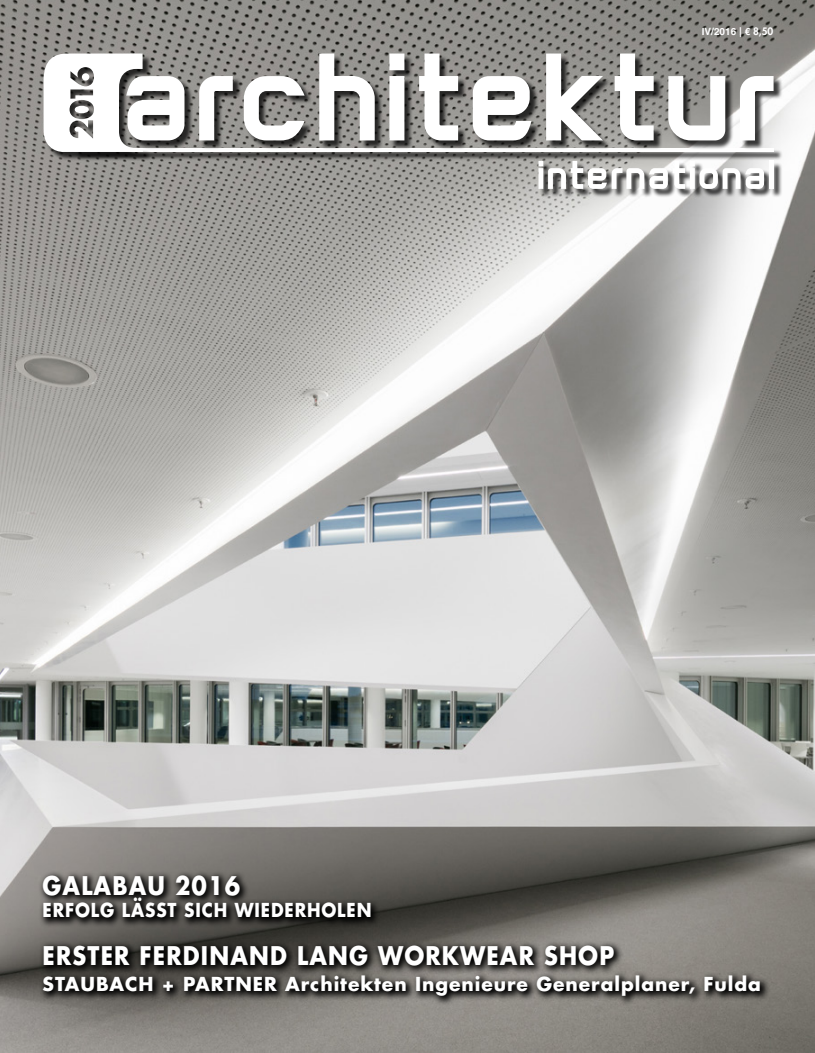
<style>
.page{position:relative;width:815px;height:1053px;background:#fff}
.page>*{position:absolute;margin:0;border:0;box-sizing:border-box;transform-origin:0 0}
.t1{font:700 25px "Futura";letter-spacing:.05em;color:#fff;scale:.9 1}
.t2{font:700 18.75px "Futura";letter-spacing:.05em;color:#fff}
.t3{font:700 18.75px "Futura";letter-spacing:.05em;color:#fff;scale:.9 1}
.t4{font:700 10px "Helvetica LT Com";color:#fff}
.s1{font-family:"Futura";font-weight:800}
</style>
<div class="page">
<img style="left:0;top:0;width:815px;height:1052px">
<div style="left:75px;top:149px;width:707px;height:11px;background:#000;opacity:.75"></div>
<hr style="left:74px;top:148px;width:700px;height:4px;background:#fff">
<div style="left:128px;top:77px;width:65px;height:72px;background:#000;opacity:.75"></div>
<div style="left:200px;top:77px;width:42px;height:72px;background:#000;opacity:.75"></div>
<svg style="left:199px;top:76px;width:34px;height:64px"></svg>
<div style="left:245px;top:77px;width:68px;height:72px;background:#000;opacity:.75"></div>
<svg style="left:244px;top:76px;width:61px;height:64px"></svg>
<div style="left:320px;top:55px;width:64px;height:94px;background:#000;opacity:.75"></div>
<svg style="left:319px;top:54px;width:56px;height:86px"></svg>
<div style="left:390px;top:55px;width:23px;height:94px;background:#000;opacity:.75"></div>
<svg style="left:389px;top:54px;width:15px;height:86px"></svg>
<div style="left:420px;top:55px;width:47px;height:94px;background:#000;opacity:.75"></div>
<svg style="left:419px;top:54px;width:39px;height:86px"></svg>
<div style="left:474px;top:77px;width:66px;height:72px;background:#000;opacity:.75"></div>
<svg style="left:473px;top:76px;width:58px;height:64px"></svg>
<div style="left:547px;top:55px;width:64px;height:94px;background:#000;opacity:.75"></div>
<svg style="left:546px;top:54px;width:57px;height:86px"></svg>
<div style="left:616px;top:55px;width:46px;height:94px;background:#000;opacity:.75"></div>
<svg style="left:615px;top:54px;width:39px;height:86px"></svg>
<div style="left:669px;top:77px;width:65px;height:72px;background:#000;opacity:.75"></div>
<svg style="left:668px;top:76px;width:57px;height:64px"></svg>
<div style="left:741px;top:77px;width:41px;height:72px;background:#000;opacity:.75"></div>
<svg style="left:740px;top:76px;width:34px;height:64px"></svg>
<div style="left:539px;top:162px;width:13px;height:36px;background:#000;opacity:.75"></div>
<div style="left:549px;top:169px;width:26px;height:29px;background:#000;opacity:.75"></div>
<div style="left:572px;top:162px;width:20px;height:36px;background:#000;opacity:.75"></div>
<div style="left:589px;top:169px;width:27px;height:29px;background:#000;opacity:.75"></div>
<div style="left:613px;top:169px;width:19px;height:29px;background:#000;opacity:.75"></div>
<div style="left:627px;top:169px;width:26px;height:29px;background:#000;opacity:.75"></div>
<div style="left:650px;top:169px;width:27px;height:29px;background:#000;opacity:.75"></div>
<div style="left:674px;top:162px;width:20px;height:36px;background:#000;opacity:.75"></div>
<div style="left:691px;top:162px;width:13px;height:36px;background:#000;opacity:.75"></div>
<div style="left:700px;top:169px;width:27px;height:29px;background:#000;opacity:.75"></div>
<div style="left:724px;top:169px;width:25px;height:29px;background:#000;opacity:.75"></div>
<div style="left:747px;top:169px;width:26px;height:29px;background:#000;opacity:.75"></div>
<svg style="left:538px;top:161px;width:226px;height:28px"></svg>
<div style="left:770px;top:162px;width:12px;height:36px;background:#000;opacity:.75"></div>
<div style="left:769px;top:161px;width:5px;height:28px;background:#fff"></div>
<div style="left:45px;top:55px;width:107px;height:106px;background:#000;opacity:.75"></div>
<svg style="left:44px;top:54px;width:140px;height:98px"></svg>
<svg style="left:38px;top:870px;width:342px;height:57px"></svg>
<svg style="left:38px;top:940px;width:733px;height:65px"></svg>
<p class="t4" style="left:702px;top:25px;width:73px">IV/2016 | € <span class="s1">8,50</span></p>
<h1 class="t1" style="left:43px;top:868px;width:221px">GALABAU 2016</h1>
<p class="t3" style="left:43px;top:897px;width:367px">ERFOLG LÄSST SICH WIE DERHOLE N</p>
<h1 class="t1" style="left:43px;top:937px;width:637px">ERSTER FE RDINAND LANG WORKWEAR SHOP</h1>
<p class="t2" style="left:43px;top:970px;width:14px">STAU</p>
<p class="t2" style="left:96px;top:970px;width:29px">BACH</p>
<p class="t2" style="left:162px;top:970px;width:36px">+ PARTN</p>
<p class="t2" style="left:253px;top:970px;width:510px">ER ARCHITEKTEN INGENIEURE GENERALPLANER, FULDA</p>
</div>
